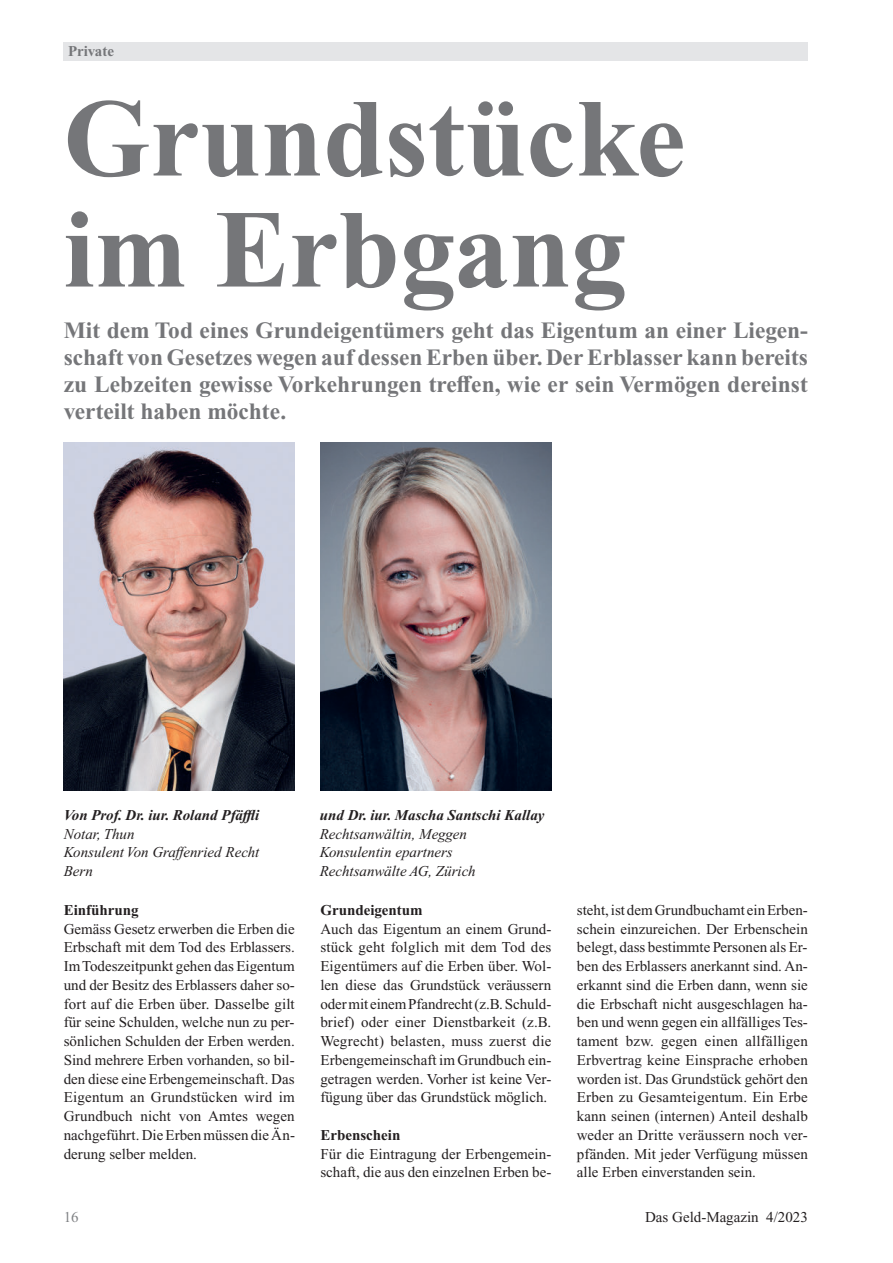
<style>
.page{position:relative;width:893px;height:1263px;background:#fff}
.page>*{position:absolute;margin:0;border:0;box-sizing:border-box;transform-origin:0 0}
.t1{font:700 111px/111px "Times New Roman PS Std";color:#757679}
.t2{font:700 23.4px/27px "Times New Roman PS Std";color:#757679;text-align:justify}
.t3{font:15px/18.8px "Times New Roman PS Std";color:#231f20;text-align:justify}
.t4{font:italic 15px "Times New Roman PS Std";color:#231f20}
.t5{font:italic 700 15px "Times New Roman PS Std";color:#231f20}
.t6{font:700 15px "Times New Roman PS Std";color:#231f20}
.t7{font:700 15px "Times New Roman PS Std";color:#757679}
.t8{font:15px "Times New Roman PS Std";color:#808285}
</style>
<div class="page">
<div style="left:64px;top:43px;width:744px;height:18px;background:#e4e5e7"></div>
<img style="left:320px;top:442px;width:231px;height:349px">
<img style="left:64px;top:442px;width:231px;height:349px">
<p class="t7" style="left:68px;top:46px;width:48px">Private</p>
<h1 class="t1" style="left:64px;top:95px;width:623px">Grundstücke im Erbgang</h1>
<p class="t2" style="left:64px;top:319px;width:746px">Mit dem Tod eines Grundeigentümers geht das Eigentum an einer Liegen&shy;schaft von Gesetzes wegen auf dessen Erben über. Der Erblasser kann bereits zu Lebzeiten gewisse Vorkehrungen treffen, wie er sein Vermögen dereinst verteilt haben möchte.</p>
<p class="t5" style="left:64px;top:810px;width:197px">Von Prof. Dr. iur. Roland Pfäffli</p>
<p class="t5" style="left:320px;top:810px;width:226px">und Dr. iur. Mascha Santschi Kallay</p>
<p class="t4" style="left:64px;top:828px;width:72px">Notar, Thun</p>
<p class="t4" style="left:320px;top:828px;width:149px">Rechtsanwältin, Meggen</p>
<p class="t4" style="left:64px;top:847px;width:197px">Konsulent Von Graffenried Recht</p>
<p class="t4" style="left:320px;top:847px;width:135px">Konsulentin epartners</p>
<p class="t4" style="left:64px;top:866px;width:31px">Bern</p>
<p class="t4" style="left:320px;top:866px;width:157px">Rechtsanwälte AG, Zürich</p>
<p class="t6" style="left:64px;top:905px;width:77px">Einführung</p>
<p class="t3" style="left:64px;top:921px;width:233px">Gemäss Gesetz erwerben die Erben die Erbschaft mit dem Tod des Erblassers.<br>Im Todeszeitpunkt gehen das Eigentum und der Besitz des Erblassers daher so&shy;fort auf die Erben über. Dasselbe gilt für seine Schulden, welche nun zu per&shy;sönlichen Schulden der Erben werden.<br>Sind mehrere Erben vorhanden, so bil&shy;den diese eine Erbengemeinschaft. Das Eigentum an Grundstücken wird im Grundbuch nicht von Amtes wegen nachgeführt. Die Erben müssen die Än&shy;derung selber melden.</p>
<p class="t6" style="left:320px;top:905px;width:104px">Grundeigentum</p>
<p class="t3" style="left:320px;top:921px;width:233px">Auch das Eigentum an einem Grund&shy;stück geht folglich mit dem Tod des Eigentümers auf die Erben über. Wol&shy;len diese das Grundstück veräussern oder mit einem Pfandrecht (z.B. Schuld&shy;brief) oder einer Dienstbarkeit (z.B.<br>Wegrecht) belasten, muss zuerst die Erbengemeinschaft im Grundbuch ein&shy;getragen werden. Vorher ist keine Ver&shy;fügung über das Grundstück möglich.</p>
<p class="t6" style="left:320px;top:1130px;width:82px">Erbenschein</p>
<p class="t3" style="left:320px;top:1146px;width:233px">Für die Eintragung der Erbengemein&shy;schaft, die aus den einzelnen Erben be-</p>
<p class="t3" style="left:577px;top:902px;width:233px">steht, ist dem Grundbuchamt ein Erben&shy;schein einzureichen. Der Erbenschein belegt, dass bestimmte Personen als Er&shy;ben des Erblassers anerkannt sind. An&shy;erkannt sind die Erben dann, wenn sie die Erbschaft nicht ausgeschlagen ha&shy;ben und wenn gegen ein allfälliges Tes&shy;tament bzw. gegen einen allfälligen Erbvertrag keine Einsprache erhoben worden ist. Das Grundstück gehört den Erben zu Gesamteigentum. Ein Erbe kann seinen (internen) Anteil deshalb weder an Dritte veräussern noch ver&shy;pfänden. Mit jeder Verfügung müssen alle Erben einverstanden sein.</p>
<p class="t8" style="left:64px;top:1212px;width:16px">16</p>
<p class="t3" style="left:645px;top:1209px;width:164px">Das Geld-Magazin 4/2023</p>
</div>
